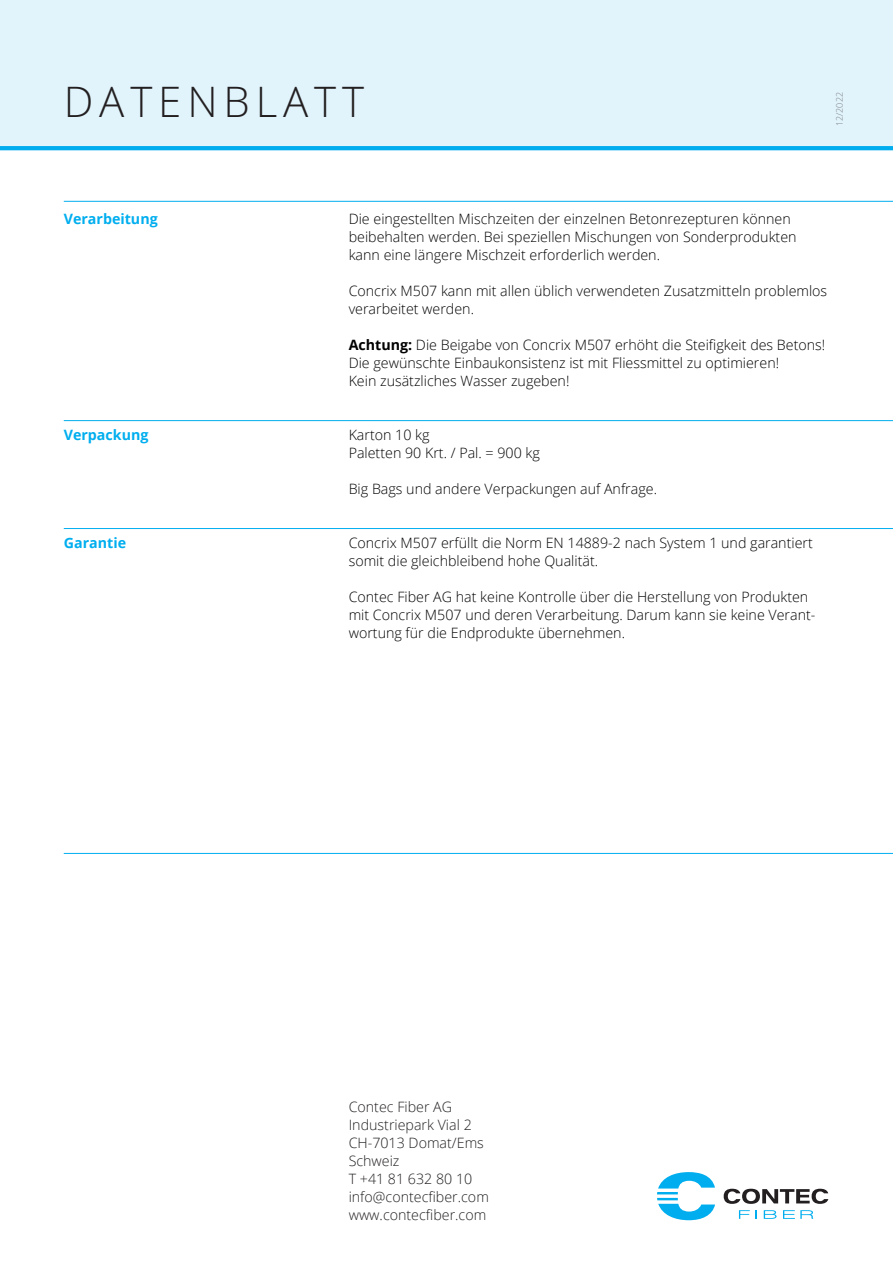
<style>
.page{position:relative;width:893px;height:1263px;background:#fff}
.page>*{position:absolute;margin:0;border:0;box-sizing:border-box;transform-origin:0 0}
.t1{font:300 42px "Open Sans";letter-spacing:.14em;color:#231f20}
.t2{font:300 14.25px/18px "Open Sans";color:#000002}
.t3{font:300 14.25px/18px "Open Sans";color:#231f20}
.t4{font:700 14.25px "Open Sans";color:#00aeef}
.t5{font:300 9px "Open Sans";color:#808285}
.s1{font-weight:700}
</style>
<div class="page">
<div style="left:0;top:0;width:893px;height:150px;background:#e1f4fc"></div>
<svg style="left:0;top:146px;width:893px;height:4px;background:#03afef"></svg>
<svg style="left:739px;top:1210px;width:18px;height:9px"></svg>
<svg style="left:764px;top:1210px;width:13px;height:9px"></svg>
<svg style="left:783px;top:1210px;width:30px;height:9px"></svg>
<svg style="left:724px;top:1189px;width:104px;height:15px"></svg>
<svg style="left:657px;top:1172px;width:58px;height:48px"></svg>
<hr style="left:64px;top:201px;width:829px;height:1px;background:#00aeef">
<hr style="left:64px;top:420px;width:829px;height:1px;background:#00aeef">
<hr style="left:64px;top:528px;width:829px;height:1px;background:#00aeef">
<hr style="left:64px;top:853px;width:829px;height:1px;background:#00aeef">
<h1 class="t1" style="left:64px;top:73px;width:302px">DATENBLATT</h1>
<p class="t5" style="left:833px;top:126px;width:35px;rotate:-90deg">12/2022</p>
<p class="t4" style="left:64px;top:208px;width:95px">Verarbeitung</p>
<p class="t4" style="left:64px;top:424px;width:86px">Verpackung</p>
<p class="t4" style="left:64px;top:532px;width:64px">Garantie</p>
<p class="t2" style="left:349px;top:209px;width:449px">Die eingestellten Mischzeiten der einzelnen Betonrezepturen können beibehalten werden. Bei speziellen Mischungen von Sonderprodukten kann eine längere Mischzeit erforderlich werden.</p>
<p class="t2" style="left:349px;top:281px;width:480px">Concrix M507 kann mit allen üblich verwendeten Zusatzmitteln problemlos verarbeitet werden.</p>
<p class="t2" style="left:349px;top:335px;width:478px"><span class="s1">Achtung:</span> Die Beigabe von Concrix M507 erhöht die Steifigkeit des Betons!<br>Die gewünschte Einbaukonsistenz ist mit Fliessmittel zu optimieren!<br>Kein zusätzliches Wasser zugeben!</p>
<p class="t2" style="left:349px;top:425px;width:193px">Karton 10 kg<br>Paletten 90 Krt. / Pal. = 900 kg</p>
<p class="t2" style="left:349px;top:479px;width:310px">Big Bags und andere Verpackungen auf Anfrage.</p>
<p class="t2" style="left:349px;top:533px;width:466px">Concrix M507 erfüllt die Norm EN 14889-2 nach System 1 und garantiert somit die gleichbleibend hohe Qualität.</p>
<p class="t2" style="left:349px;top:587px;width:468px">Contec Fiber AG hat keine Kontrolle über die Herstellung von Produkten mit Concrix M507 und deren Verarbeitung. Darum kann sie keine Verant&shy;wortung für die Endprodukte übernehmen.</p>
<p class="t3" style="left:349px;top:1097px;width:142px">Contec Fiber AG<br>Industriepark Vial 2<br>CH-7013 Domat/Ems<br>Schweiz<br>T +41 81 632 80 10 info@contecfiber.com www.contecfiber.com</p>
</div>
